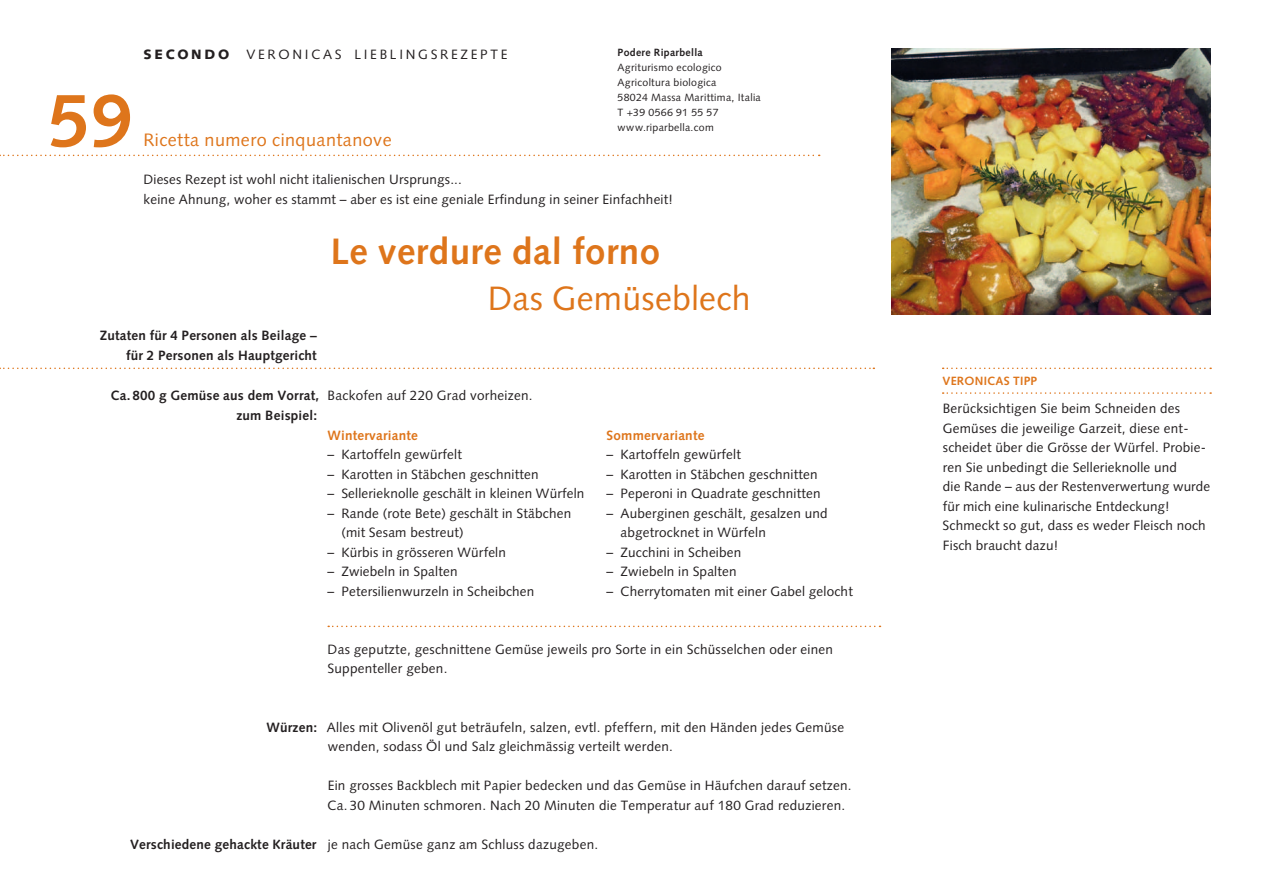
<style>
.page{position:relative;width:1263px;height:893px;background:#fff}
.page>*{position:absolute;margin:0;border:0;box-sizing:border-box;transform-origin:0 0}
.t1{font:700 75px "Syntax CL";color:#de751b}
.t2{font:700 36.75px "Syntax CL";letter-spacing:.015em;color:#de751b}
.t3{font:33.75px "Syntax CL";letter-spacing:.01em;color:#de751b}
.t4{font:18px "Syntax CL";letter-spacing:.025em;color:#de751b}
.t5{font:13.5px/19.5px "Syntax CL";letter-spacing:.015em;color:#231f20}
.t6{font:700 13.5px/19.5px "Syntax CL";letter-spacing:.015em;color:#231f20;text-align:right}
.t7{font:700 13.5px "Syntax CL";letter-spacing:.015em;color:#de751b}
.t8{font:13.5px "Syntax CL";letter-spacing:.2em;color:#231f20}
.t9{font:900 13.5px "Syntax";letter-spacing:.2em;color:#231f20}
.t10{font:700 12px "Syntax CL";color:#de751b}
.t11{font:10.5px/15px "Syntax CL";letter-spacing:.03em;color:#231f20}
.t12{font:700 10.5px "Syntax CL";letter-spacing:.03em;color:#231f20}
</style>
<div class="page">
<svg style="left:0;top:368px;width:874px;height:1px"></svg>
<svg style="left:0;top:155px;width:820px;height:1px"></svg>
<img style="left:892px;top:48px;width:319px;height:267px">
<svg style="left:943px;top:368px;width:268px;height:1px"></svg>
<svg style="left:943px;top:392px;width:268px;height:2px"></svg>
<svg style="left:328px;top:626px;width:552px;height:1px"></svg>
<h1 class="t1" style="left:48px;top:77px;width:86px">59</h1>
<p class="t9" style="left:144px;top:46px;width:87px">SECONDO</p>
<p class="t8" style="left:246px;top:46px;width:262px">Ver oni ca s Li ebli ngsr ezept e</p>
<h3 class="t4" style="left:144px;top:129px;width:250px">Ricetta numero cinquantanove</h3>
<p class="t12" style="left:618px;top:47px;width:87px">Podere Riparbella</p>
<p class="t11" style="left:618px;top:60px;width:145px">Agriturismo ecologico<br>Agricoltura biologica<br>58024 Massa Marittima, Italia<br>T +39 0566 91 55 57 www.riparbella.com</p>
<p class="t5" style="left:144px;top:170px;width:531px">Dieses Rezept ist wohl nicht italienischen Ursprungs...<br>keine Ahnung, woher es stammt – aber es ist eine geniale Erfindung in seiner Einfachheit!</p>
<h2 class="t2" style="left:331px;top:230px;width:331px">Le verdure dal forno</h2>
<h3 class="t3" style="left:488px;top:279px;width:264px">Das Gemüseblech</h3>
<p class="t6" style="left:100px;top:326px;width:219px">Zutaten für 4 Personen als Beilage – für 2 Personen als Hauptgericht</p>
<p class="t6" style="left:110px;top:386px;width:210px">Ca. 800 g Gemüse aus dem Vorrat, zum Beispiel:</p>
<p class="t5" style="left:328px;top:386px;width:206px">Backofen auf 220 Grad vorheizen.</p>
<p class="t7" style="left:327px;top:427px;width:92px">Wintervariante</p>
<p class="t5" style="left:327px;top:445px;width:136px">– Kartoffeln gewürfelt</p>
<p class="t5" style="left:327px;top:464px;width:213px">– Karotten in Stäbchen geschnitten</p>
<p class="t5" style="left:327px;top:484px;width:258px">– Sellerieknolle geschält in kleinen Würfeln</p>
<p class="t5" style="left:341px;top:503px;width:231px;text-indent:-14px">– Rande (rote Bete) geschält in Stäbchen (mit Sesam bestreut)</p>
<p class="t5" style="left:327px;top:542px;width:180px">– Kürbis in grösseren Würfeln</p>
<p class="t5" style="left:327px;top:562px;width:132px">– Zwiebeln in Spalten</p>
<p class="t5" style="left:327px;top:581px;width:208px">– Petersilienwurzeln in Scheibchen</p>
<p class="t7" style="left:606px;top:427px;width:99px">Sommervariante</p>
<p class="t5" style="left:606px;top:445px;width:136px">– Kartoffeln gewürfelt</p>
<p class="t5" style="left:606px;top:464px;width:213px">– Karotten in Stäbchen geschnitten</p>
<p class="t5" style="left:606px;top:484px;width:216px">– Peperoni in Quadrate geschnitten</p>
<p class="t5" style="left:620px;top:503px;width:209px;text-indent:-14px">– Auberginen geschält, gesalzen und abgetrocknet in Würfeln</p>
<p class="t5" style="left:606px;top:542px;width:136px">– Zucchini in Scheiben</p>
<p class="t5" style="left:606px;top:562px;width:132px">– Zwiebeln in Spalten</p>
<p class="t5" style="left:606px;top:581px;width:248px">– Cherrytomaten mit einer Gabel gelocht</p>
<p class="t5" style="left:327px;top:639px;width:507px">Das geputzte, geschnittene Gemüse jeweils pro Sorte in ein Schüsselchen oder einen -Suppenteller geben.</p>
<p class="t6" style="left:266px;top:718px;width:52px">Würzen:</p>
<p class="t6" style="left:130px;top:835px;width:188px">Verschiedene gehackte Kräuter</p>
<p class="t5" style="left:327px;top:717px;width:519px">Alles mit Olivenöl gut beträufeln, salzen, evtl. pfeffern, mit den Händen jedes Gemüse wenden, sodass Öl und Salz gleichmässig verteilt werden.</p>
<p class="t5" style="left:327px;top:776px;width:526px">Ein grosses Backblech mit Papier bedecken und das Gemüse in Häufchen darauf setzen.<br>Ca. 30 Minuten schmoren. Nach 20 Minuten die Temperatur auf 180 Grad reduzieren.</p>
<p class="t5" style="left:328px;top:834px;width:272px">je nach Gemüse ganz am Schluss dazugeben.</p>
<p class="t10" style="left:942px;top:374px;width:9px">vero</p>
<p class="t10" style="left:975px;top:374px;width:21px">nicas</p>
<p class="t10" style="left:1013px;top:374px;width:18px">tipp</p>
<p class="t5" style="left:942px;top:399px;width:269px">Berücksichtigen Sie beim Schneiden des Gemüses die jeweilige Garzeit, diese ent&shy;scheidet über die Grösse der Würfel. Probie&shy;ren Sie unbedingt die Sellerieknolle und<br>die Rande – aus der Restenverwertung wurde für mich eine kulinarische Entdeckung!<br>Schmeckt so gut, dass es weder Fleisch noch Fisch braucht dazu!</p>
</div>
